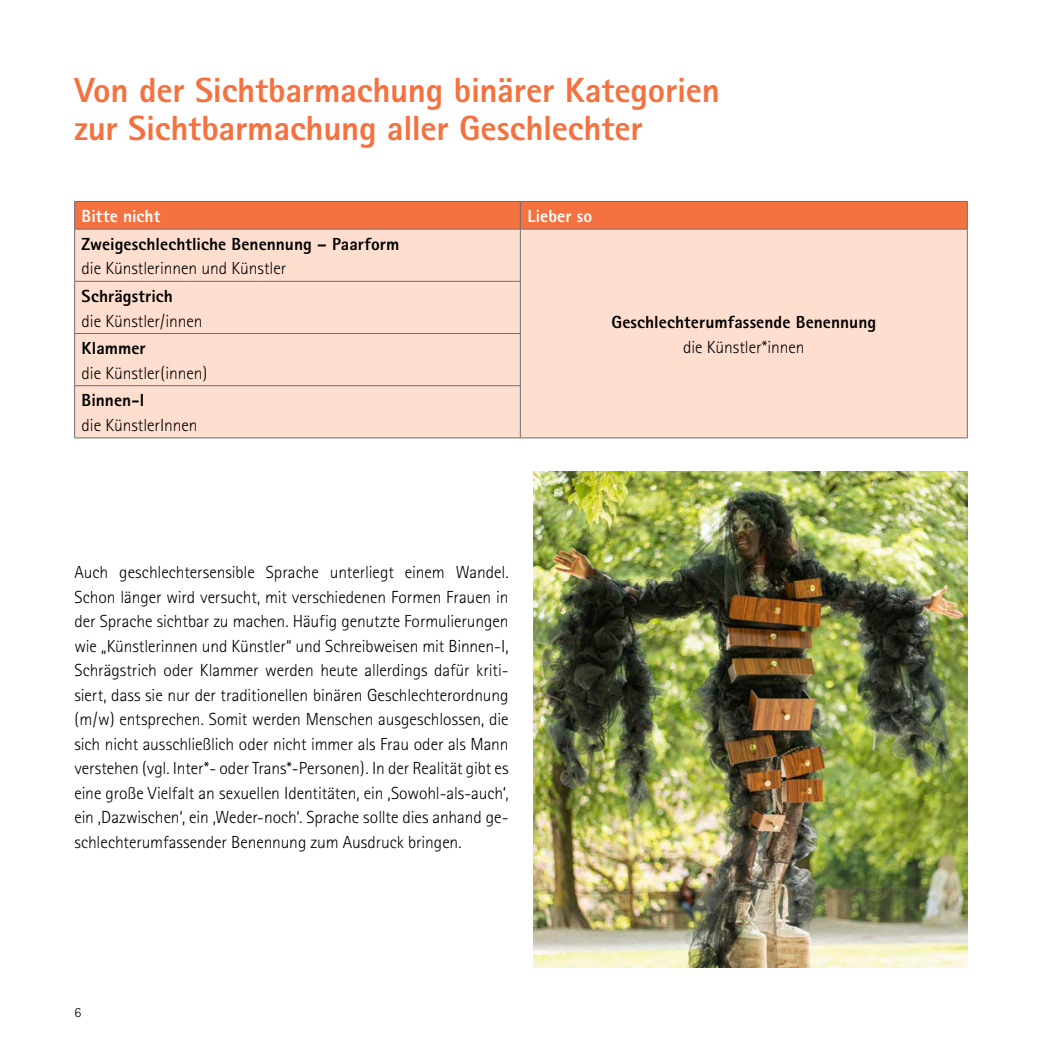
<style>
.page{position:relative;width:1042px;height:1042px;background:#fff}
.page>*{position:absolute;margin:0;border:0;box-sizing:border-box;transform-origin:0 0}
.Titel{font:800 35px "Rotis Sans Serif";letter-spacing:-.01em;color:#f37240}
.t1{font:300 17.5px/24.5px "Rotis Sans Serif";letter-spacing:-.005em;color:#000;text-align:justify}
.t2{font:800 17.5px "Rotis Sans Serif";letter-spacing:.005em;color:#000}
.t3{font:800 17.5px "Rotis Sans Serif";letter-spacing:.005em;color:#fff}
.t4{font:300 14px "Rotis Sans Serif";color:#000}
</style>
<div class="page">
<div style="left:75px;top:230px;width:892px;height:208px;background:#fedece"></div>
<svg style="left:74px;top:201px;width:894px;height:28px;background:#eb7142"></svg>
<hr style="left:74px;top:229px;width:446px;height:1px;background:#6d6d71">
<hr style="left:74px;top:229px;width:1px;height:52px;background:#6d6d71">
<hr style="left:520px;top:229px;width:447px;height:1px;background:#6d6d71">
<hr style="left:520px;top:229px;width:1px;height:52px;background:#6d6d71">
<hr style="left:967px;top:229px;width:1px;height:52px;background:#6d6d71">
<hr style="left:967px;top:281px;width:1px;height:52px;background:#6d6d71">
<hr style="left:967px;top:333px;width:1px;height:53px;background:#6d6d71">
<hr style="left:967px;top:386px;width:1px;height:52px;background:#6d6d71">
<hr style="left:520px;top:438px;width:447px;height:1px;background:#6d6d71">
<hr style="left:74px;top:281px;width:446px;height:1px;background:#6d6d71">
<hr style="left:74px;top:281px;width:1px;height:52px;background:#6d6d71">
<hr style="left:520px;top:281px;width:1px;height:52px;background:#6d6d71">
<hr style="left:74px;top:333px;width:446px;height:1px;background:#6d6d71">
<hr style="left:74px;top:334px;width:1px;height:51px;background:#6d6d71">
<hr style="left:520px;top:334px;width:1px;height:51px;background:#6d6d71">
<hr style="left:74px;top:385px;width:446px;height:1px;background:#6d6d71">
<hr style="left:74px;top:386px;width:1px;height:52px;background:#6d6d71">
<hr style="left:520px;top:386px;width:1px;height:52px;background:#6d6d71">
<hr style="left:74px;top:438px;width:446px;height:1px;background:#6d6d71">
<img style="left:533px;top:471px;width:434px;height:496px">
<p class="Titel" style="left:74px;top:68px;width:647px">Von der Sichtbarmachung binärer Kategorien</p>
<p class="Titel" style="left:74px;top:106px;width:570px">zur Sichtbarmachung aller Geschlechter</p>
<p class="t3" style="left:82px;top:205px;width:80px">Bitte nicht</p>
<p class="t3" style="left:527px;top:205px;width:66px">Lieber so</p>
<p class="t2" style="left:82px;top:233px;width:319px">Zweigeschlechtliche Benennung – Paarform</p>
<p class="t1" style="left:82px;top:256px;width:206px">die Künstlerinnen und Künstler</p>
<p class="t2" style="left:82px;top:285px;width:93px">Schrägstrich</p>
<p class="t1" style="left:82px;top:308px;width:122px">die Künstler/innen</p>
<p class="t2" style="left:82px;top:337px;width:66px">Klammer</p>
<p class="t1" style="left:82px;top:360px;width:127px">die Künstler(innen)</p>
<p class="t2" style="left:82px;top:389px;width:64px">Binnen-I</p>
<p class="t1" style="left:82px;top:413px;width:117px">die KünstlerInnen</p>
<p class="t2" style="left:611px;top:311px;width:266px">Geschlechterumfassende Benennung</p>
<p class="t1" style="left:683px;top:334px;width:123px">die Künstler*innen</p>
<p class="t1" style="left:74px;top:560px;width:436px">Auch geschlechtersensible Sprache unterliegt einem Wandel.<br>Schon länger wird versucht, mit verschiedenen Formen Frauen in der Sprache sichtbar zu machen. Häufig genutzte Formulierungen wie „Künstlerinnen und Künstler“ und Schreibweisen mit Binnen-I, Schrägstrich oder Klammer werden heute allerdings dafür kriti&shy;siert, dass sie nur der traditionellen binären Geschlechterordnung (m/w) entsprechen. Somit werden Menschen ausgeschlossen, die sich nicht ausschließlich oder nicht immer als Frau oder als Mann verstehen (vgl. Inter*- oder Trans*-Personen). In der Realität gibt es eine große Vielfalt an sexuellen Identitäten, ein ‚Sowohl-als-auch‘, ein ‚Dazwischen‘, ein ‚Weder-noch‘. Sprache sollte dies anhand ge&shy;schlechterumfassender Benennung zum Ausdruck bringen.</p>
<p class="t4" style="left:74px;top:1004px;width:8px">6</p>
</div>
